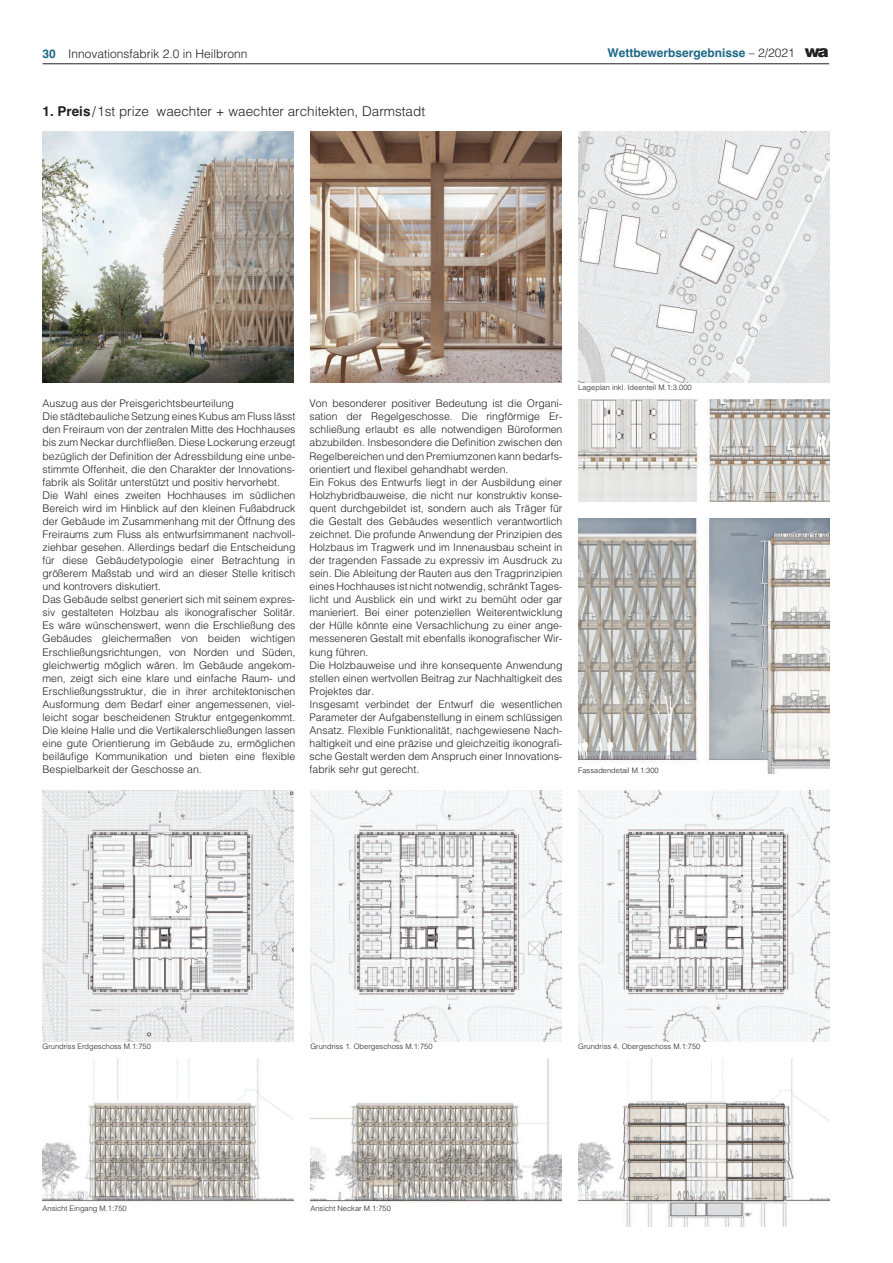
<style>
.page{position:relative;width:893px;height:1263px;background:#fff}
.page>*{position:absolute;margin:0;border:0;box-sizing:border-box;transform-origin:0 0}
.t1{font:300 13.5px "Helvetica";color:#231f20}
.t2{font:300 12px "Helvetica";color:#231f20}
.t3{font:700 12px "Helvetica";color:#1d6987}
.t4{font:300 10.5px/13px "Helvetica";color:#231f20}
.t5{font:300 7.5px "Helvetica";color:#231f20}
.s1{font-weight:700;color:#1d6987}
.s2{font-weight:300;color:#231f20}
.s3{font-weight:900;font-size:16.5px;color:#231f20}
.s4{font-weight:700}
</style>
<div class="page">
<img style="left:43px;top:132px;width:250px;height:251px">
<img style="left:578px;top:132px;width:251px;height:251px">
<img style="left:310px;top:132px;width:251px;height:251px">
<img style="left:43px;top:791px;width:250px;height:251px">
<img style="left:578px;top:1059px;width:251px;height:168px">
<img style="left:43px;top:1059px;width:250px;height:143px">
<img style="left:310px;top:1059px;width:251px;height:144px">
<img style="left:310px;top:791px;width:251px;height:251px">
<img style="left:578px;top:791px;width:251px;height:251px">
<hr style="left:43px;top:64px;width:786px;height:1px;background:#231f20">
<img style="left:578px;top:519px;width:251px;height:255px">
<img style="left:578px;top:400px;width:251px;height:102px">
<p class="t2" style="left:43px;top:43px;width:206px"><span class="s1">30</span> Innovationsfabrik 2.0 in Heilbronn</p>
<p class="t3" style="left:608px;top:46px;width:223px">Wettbewerbsergebnisse <span class="s2">– 2/2021</span> <span class="s3">wa</span></p>
<p class="t1" style="left:43px;top:100px;width:384px"><span class="s4">1. Preis</span>/1st prize waechter + waechter architekten, Darmstadt</p>
<p class="t4" style="left:43px;top:396px;width:254px">Auszug aus der Preisgerichtsbeurteilung<br>Die städtebauliche Setzung eines Kubus am Fluss lässt den Freiraum von der zentralen Mitte des Hochhauses bis zum Neckar durchfließen. Diese Lockerung erzeugt bezüglich der Definition der Adressbildung eine unbe&shy;stimmte Offenheit, die den Charakter der Innovations&shy;fabrik als Solitär unterstützt und positiv hervorhebt.<br>Die Wahl eines zweiten Hochhauses im südlichen Bereich wird im Hinblick auf den kleinen Fußabdruck der Gebäude im Zusammenhang mit der Öffnung des Freiraums zum Fluss als entwurfsimmanent nachvoll&shy;ziehbar gesehen. Allerdings bedarf die Entscheidung für diese Gebäudetypologie einer Betrachtung in größerem Maßstab und wird an dieser Stelle kritisch und kontrovers diskutiert.<br>Das Gebäude selbst generiert sich mit seinem expres&shy;siv gestalteten Holzbau als ikonografischer Solitär.<br>Es wäre wünschenswert, wenn die Erschließung des Gebäudes gleichermaßen von beiden wichtigen Erschließungsrichtungen, von Norden und Süden, gleichwertig möglich wären. Im Gebäude angekom&shy;men, zeigt sich eine klare und einfache Raum- und Erschließungsstruktur, die in ihrer architektonischen Ausformung dem Bedarf einer angemessenen, viel&shy;leicht sogar bescheidenen Struktur entgegenkommt.<br>Die kleine Halle und die Vertikalerschließungen lassen eine gute Orientierung im Gebäude zu, ermöglichen beiläufige Kommunikation und bieten eine flexible Bespielbarkeit der Geschosse an.</p>
<p class="t4" style="left:310px;top:396px;width:254px">Von besonderer positiver Bedeutung ist die Organi&shy;sation der Regelgeschosse. Die ringförmige Er&shy;schließung erlaubt es alle notwendigen Büroformen abzubilden. Insbesondere die Definition zwischen den Regelbereichen und den Premiumzonen kann bedarfs&shy;orientiert und flexibel gehandhabt werden.<br>Ein Fokus des Entwurfs liegt in der Ausbildung einer Holzhybridbauweise, die nicht nur konstruktiv konse&shy;quent durchgebildet ist, sondern auch als Träger für die Gestalt des Gebäudes wesentlich verantwortlich zeichnet. Die profunde Anwendung der Prinzipien des Holzbaus im Tragwerk und im Innenausbau scheint in der tragenden Fassade zu expressiv im Ausdruck zu sein. Die Ableitung der Rauten aus den Tragprinzipien eines Hochhauses ist nicht notwendig, schränkt Tages&shy;licht und Ausblick ein und wirkt zu bemüht oder gar manieriert. Bei einer potenziellen Weiterentwicklung der Hülle könnte eine Versachlichung zu einer ange&shy;messeneren Gestalt mit ebenfalls ikonografischer Wir&shy;kung führen.<br>Die Holzbauweise und ihre konsequente Anwendung stellen einen wertvollen Beitrag zur Nachhaltigkeit des Projektes dar.<br>Insgesamt verbindet der Entwurf die wesentlichen Parameter der Aufgabenstellung in einem schlüssigen Ansatz. Flexible Funktionalität, nachgewiesene Nach&shy;haltigkeit und eine präzise und gleichzeitig ikonografi&shy;sche Gestalt werden dem Anspruch einer Innovations&shy;fabrik sehr gut gerecht.</p>
<p class="t5" style="left:578px;top:381px;width:115px">Lageplan inkl. Ideenteil M.1:3.000</p>
<p class="t5" style="left:578px;top:764px;width:82px">Fassadendetail M.1:300</p>
<p class="t5" style="left:43px;top:1040px;width:110px">Grundriss Erdgeschoss M.1:750</p>
<p class="t5" style="left:310px;top:1040px;width:124px">Grundriss 1. Obergeschoss M.1:750</p>
<p class="t5" style="left:578px;top:1040px;width:124px">Grundriss 4. Obergeschoss M.1:750</p>
<p class="t5" style="left:43px;top:1202px;width:86px">Ansicht Eingang M.1:750</p>
<p class="t5" style="left:310px;top:1202px;width:82px">Ansicht Neckar M.1:750</p>
</div>
